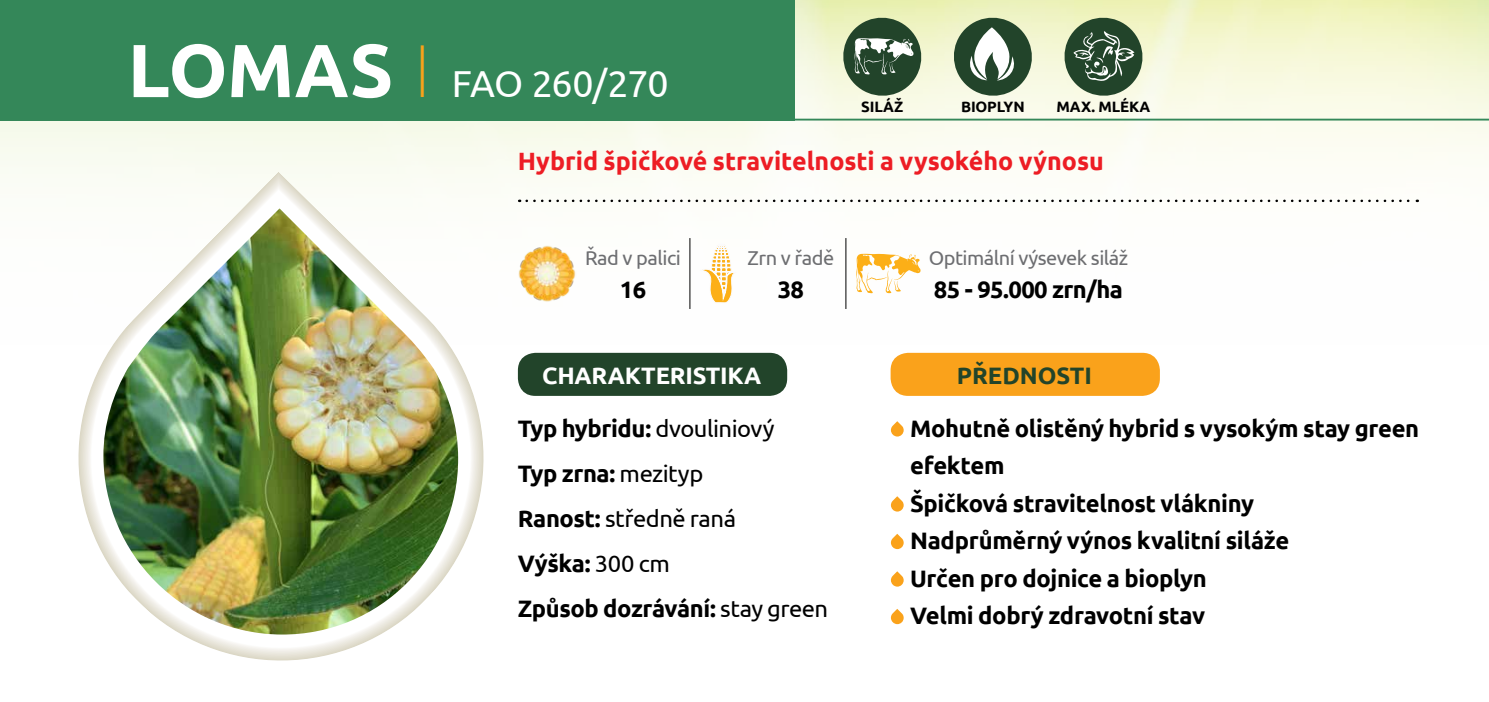
<style>
.page{position:relative;width:1489px;height:702px;background:#fff}
.page>*{position:absolute;margin:0;border:0;box-sizing:border-box;transform-origin:0 0}
.t1{font:37.5px "Ubuntu";letter-spacing:-.03em;color:#fff}
.t2{font:700 25px "Ubuntu";color:#ed1d24}
.t3{font:700 23.75px/37.5px "Ubuntu";letter-spacing:-.015em;color:#000}
.t4{font:700 23.75px "Ubuntu";letter-spacing:-.01em;color:#fff}
.t5{font:700 23.75px "Ubuntu";color:#22442a}
.t6{font:20px "Ubuntu";letter-spacing:-.025em;color:#6d6e71}
.t7{font:700 15px "Ubuntu";letter-spacing:-.01em;color:#000}
.s1{font-weight:700;font-size:75px}
.s2{font-weight:700;font-size:75px;color:#faa21b}
.s3{font-weight:400}
</style>
<div class="page">
<img style="left:0;top:0;width:1488px;height:550px">
<div style="left:0;top:0;width:794px;height:120px;background:#348759"></div>
<svg style="left:72px;top:190px;width:417px;height:471px"></svg>
<img style="left:103px;top:208px;width:355px;height:427px">
<svg style="left:526px;top:199px;width:891px;height:3px"></svg>
<hr style="left:744px;top:119px;width:744px;height:1px;background:#348759">
<svg style="left:950px;top:14px;width:85px;height:86px"></svg>
<svg style="left:1060px;top:14px;width:86px;height:86px"></svg>
<svg style="left:890px;top:421px;width:13px;height:15px"></svg>
<svg style="left:890px;top:496px;width:13px;height:15px"></svg>
<svg style="left:890px;top:533px;width:13px;height:16px"></svg>
<svg style="left:890px;top:571px;width:13px;height:15px"></svg>
<svg style="left:890px;top:609px;width:13px;height:15px"></svg>
<div style="left:518px;top:353px;width:269px;height:43px;background:#22442a;border-radius:17px"></div>
<div style="left:890px;top:353px;width:269px;height:43px;background:#faa21b;border-radius:17px"></div>
<hr style="left:689px;top:238px;width:1px;height:71px;background:#000">
<hr style="left:845px;top:238px;width:1px;height:71px;background:#000">
<img style="left:517px;top:244px;width:59px;height:59px">
<svg style="left:699px;top:243px;width:37px;height:70px"></svg>
<svg style="left:855px;top:254px;width:65px;height:39px"></svg>
<svg style="left:839px;top:14px;width:86px;height:86px"></svg>
<h1 class="t1" style="left:128px;top:61px;width:542px"><span class="s1">LOMAS</span> <span class="s2">Ι</span> FAO 260/270</h1>
<p class="t7" style="left:861px;top:97px;width:44px">SILÁŽ</p>
<p class="t7" style="left:961px;top:97px;width:65px">BIOPLYN</p>
<p class="t7" style="left:1056px;top:97px;width:95px">MAX. MLÉKA</p>
<p class="t2" style="left:518px;top:146px;width:587px">Hybrid špičkové stravitelnosti a vysokého výnosu</p>
<p class="t6" style="left:585px;top:246px;width:97px">Řad v palici</p>
<p class="t3" style="left:620px;top:270px;width:28px">16</p>
<p class="t6" style="left:747px;top:246px;width:88px">Zrn v řadě</p>
<p class="t3" style="left:777px;top:270px;width:28px">38</p>
<p class="t6" style="left:928px;top:246px;width:201px">Optimální výsevek siláž</p>
<p class="t3" style="left:933px;top:270px;width:191px">85 - 95.000 zrn/ha</p>
<p class="t4" style="left:542px;top:361px;width:220px">CHARAKTERISTIKA</p>
<p class="t5" style="left:956px;top:361px;width:137px">PŘEDNOSTI</p>
<p class="t3" style="left:518px;top:405px;width:312px;line-height:45px">Typ hybridu: <span class="s3">dvouliniový<br></span>Typ zrna: <span class="s3">mezityp<br></span>Ranost: <span class="s3">středně raná<br></span>Výška: <span class="s3">300 cm<br></span>Způsob dozrávání: <span class="s3">stay green</span></p>
<p class="t3" style="left:910px;top:409px;width:510px">Mohutně olistěný hybrid s vysokým stay green efektem<br>Špičková stravitelnost vlákniny<br>Nadprůměrný výnos kvalitní siláže<br>Určen pro dojnice a bioplyn<br>Velmi dobrý zdravotní stav</p>
</div>
